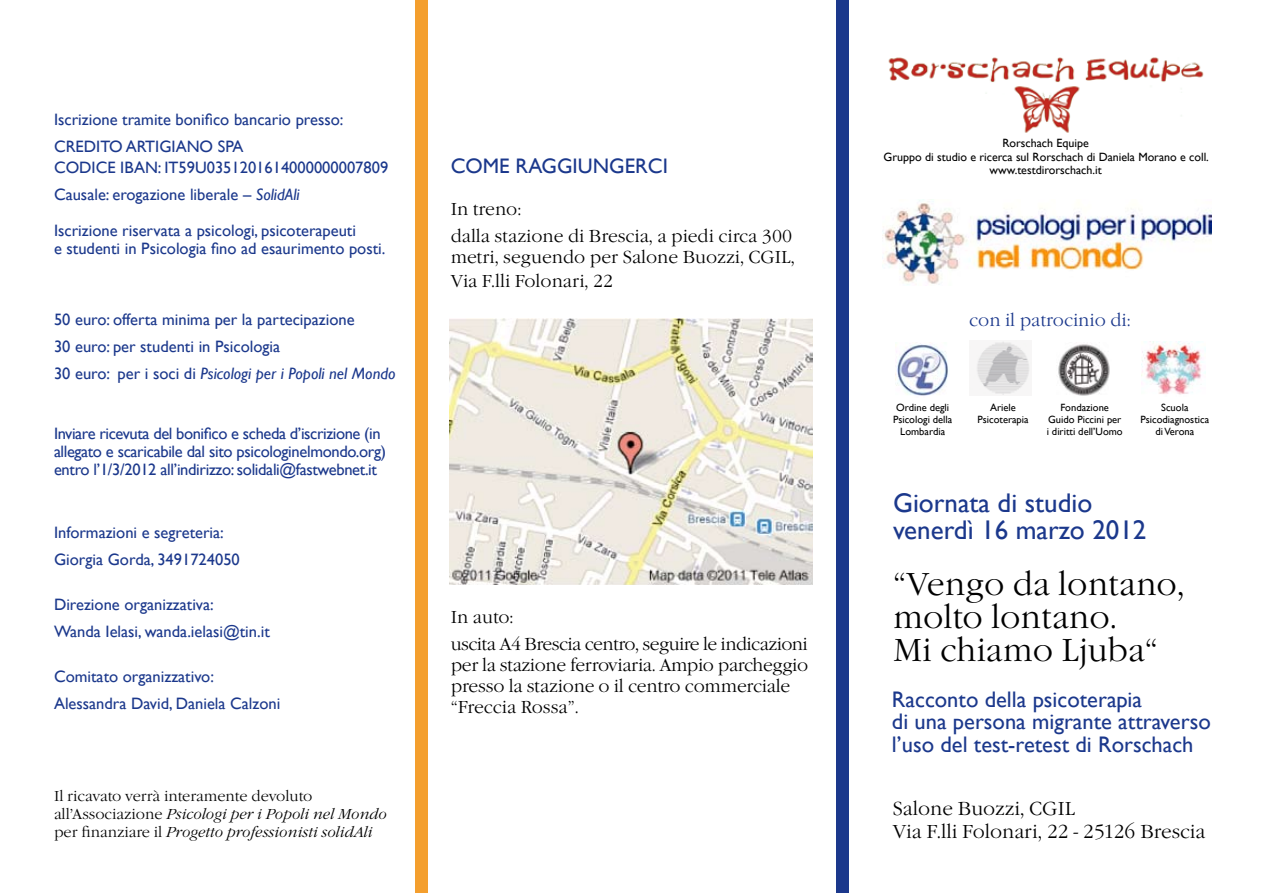
<style>
.page{position:relative;width:1263px;height:893px;background:#fff}
.page>*{position:absolute;margin:0;border:0;box-sizing:border-box;transform-origin:0 0}
.t1{font:300 33px/33px "Garamond Itc T";color:#000}
.t2{font:27px/27px "Gill Sans";color:#1b388c}
.t3{font:22.5px/22.5px "Gill Sans";color:#1b388c}
.t4{font:21px "Gill Sans";color:#1b388c}
.t5{font:300 19.5px/23.4px "Garamond Itc T";color:#000}
.t6{font:300 18px/21px "Garamond Itc T";letter-spacing:-.01em;color:#000}
.t7{font:300 18px/27px "Garamond Itc T";letter-spacing:-.03em;color:#000}
.t8{font:300 18px "Garamond Itc T";color:#1b388c}
.t9{font:16.5px/27px "Gill Sans";color:#1b388c}
.t10{font:16.5px/18px "Gill Sans";letter-spacing:-.02em;color:#1b388c}
.t11{font:300 15px/18px "Garamond Itc T";color:#000}
.t12{font:12px/13.5px "Gill Sans";color:#000;text-align:center}
.t13{font:10.5px/12px "Gill Sans";color:#000;text-align:center}
.s1{font-style:italic}
</style>
<div class="page">
<img style="left:888px;top:57px;width:316px;height:76px">
<img style="left:883px;top:200px;width:328px;height:85px">
<div style="left:836px;top:0;width:13px;height:893px;background:#1b388c"></div>
<img style="left:1058px;top:344px;width:52px;height:52px">
<div style="left:415px;top:0;width:13px;height:893px;background:#f49f2e"></div>
<img style="left:450px;top:319px;width:362px;height:266px">
<img style="left:976px;top:341px;width:54px;height:54px">
<img style="left:1142px;top:341px;width:64px;height:54px">
<img style="left:895px;top:343px;width:53px;height:53px">
<p class="t9" style="left:54px;top:106px;width:291px">Iscrizione tramite bonifico bancario presso:<br>CREDITO ARTIGIANO SPA</p>
<p class="t9" style="left:54px;top:154px;width:336px">CODICE IBAN: IT59U0351201614000000007809<br>Causale: erogazione liberale – <span class="s1">SolidAli</span></p>
<p class="t9" style="left:54px;top:222px;width:333px;line-height:18px">Iscrizione riservata a psicologi, psicoterapeuti<br>e studenti in Psicologia fino ad esaurimento posti.</p>
<p class="t9" style="left:54px;top:306px;width:343px">50 euro: offerta minima per la partecipazione<br>30 euro: per studenti in Psicologia<br>30 euro: per i soci di <span class="s1">Psicologi per i Popoli nel Mondo</span></p>
<p class="t10" style="left:54px;top:424px;width:334px">Inviare ricevuta del bonifico e scheda d’iscrizione (in allegato e scaricabile dal sito psicologinelmondo.org) entro l’1/3/2012 all’indirizzo: solidali@fastwebnet.it</p>
<p class="t9" style="left:54px;top:519px;width:187px">Informazioni e segreteria:<br>Giorgia Gorda, 3491724050</p>
<p class="t9" style="left:54px;top:591px;width:217px">Direzione organizzativa:<br>Wanda Ielasi, wanda.ielasi@tin.it</p>
<p class="t9" style="left:54px;top:663px;width:228px">Comitato organizzativo:<br>Alessandra David, Daniela Calzoni</p>
<p class="t11" style="left:54px;top:787px;width:335px">Il ricavato verrà interamente devoluto all’Associazione <span class="s1">Psicologi per i Popoli nel Mondo </span>per finanziare il <span class="s1">Progetto professionisti solidAli</span></p>
<p class="t4" style="left:451px;top:153px;width:219px">COME RAGGIUNGERCI</p>
<p class="t6" style="left:451px;top:195px;width:343px;line-height:27px">In treno:<br>dalla stazione di Brescia, a piedi circa 300</p>
<p class="t6" style="left:451px;top:245px;width:346px;line-height:24px">metri, seguendo per Salone Buozzi, CGIL,<br>Via F.lli Folonari, 22</p>
<p class="t7" style="left:451px;top:603px;width:359px">In auto:<br>uscita A4 Brescia centro, seguire le indicazioni</p>
<p class="t6" style="left:451px;top:654px;width:359px">per la stazione ferroviaria. Ampio parcheggio presso la stazione o il centro commerciale “Freccia Rossa”.</p>
<p class="t12" style="left:883px;top:137px;width:327px">Rorschach Equipe<br>Gruppo di studio e ricerca sul Rorschach di Daniela Morano e coll. www.testdirorschach.it</p>
<p class="t8" style="left:969px;top:309px;width:163px">con il patrocinio di:</p>
<p class="t13" style="left:893px;top:402px;width:61px">Ordine degli<br>Psicologi della<br>Lombardia</p>
<p class="t13" style="left:977px;top:401px;width:53px">Ariele<br>Psicoterapia</p>
<p class="t13" style="left:1140px;top:402px;width:70px">Scuola<br>Psicodiagnostica di Verona</p>
<p class="t13" style="left:1047px;top:402px;width:77px">Fondazione<br>Guido Piccini per i diritti dell’Uomo</p>
<h2 class="t2" style="left:893px;top:490px;width:255px">Giornata di studio venerdì 16 marzo 2012</h2>
<h1 class="t1" style="left:893px;top:568px;width:293px">“Vengo da lontano, molto lontano.<br>Mi chiamo Ljuba“</h1>
<h3 class="t3" style="left:892px;top:688px;width:320px">Racconto della psicoterapia<br>di una persona migrante attraverso l’uso del test-retest di Rorschach</h3>
<p class="t5" style="left:893px;top:796px;width:314px">Salone Buozzi, CGIL<br>Via F.lli Folonari, 22 - 25126 Brescia</p>
</div>
